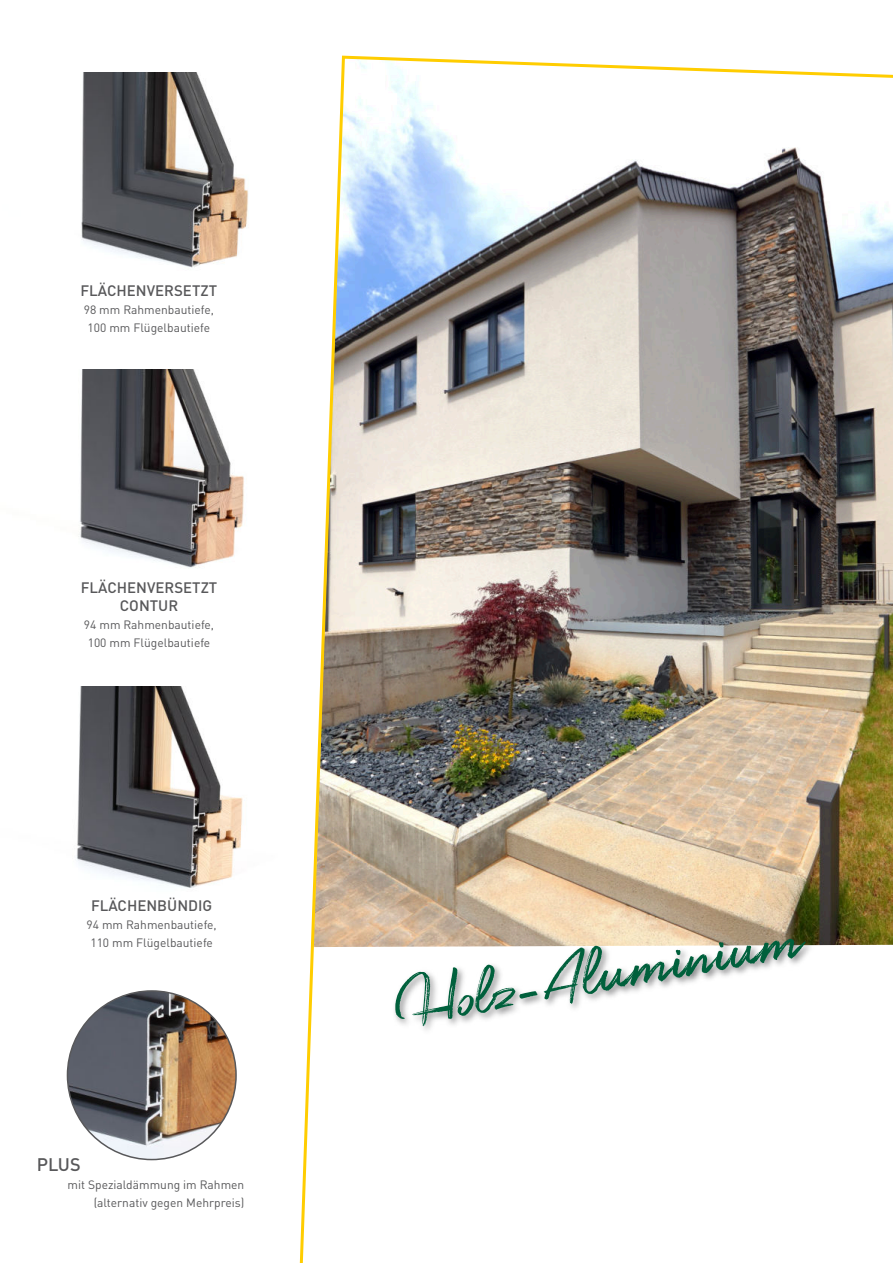
<style>
.page{position:relative;width:893px;height:1263px;background:#fff}
.page>*{position:absolute;margin:0;border:0;box-sizing:border-box;transform-origin:0 0}
.t1{font:90px "Perfetto";color:#00603c}
.t2{font:500 18px "DINOT";color:#58585a}
.t3{font:500 15px/18px "DINOT";color:#58585a;text-align:center}
.t4{font:12px/18px "DINOT";color:#58585a;text-align:center}
</style>
<div class="page">
<img style="left:67px;top:991px;width:169px;height:168px;border-radius:50%">
<img style="left:299px;top:55px;width:594px;height:1208px">
<img style="left:391px;top:935px;width:423px;height:100px">
<img style="left:81px;top:72px;width:219px;height:213px">
<img style="left:76px;top:687px;width:167px;height:201px">
<img style="left:80px;top:370px;width:164px;height:198px">
<p class="t3" style="left:81px;top:281px;width:138px">FLÄCHENVERSETZT</p>
<p class="t4" style="left:84px;top:301px;width:132px">98 mm Rahmenbautiefe,<br>100 mm Flügelbautiefe</p>
<p class="t3" style="left:81px;top:579px;width:138px">FLÄCHENVERSETZT<br>CONTUR</p>
<p class="t4" style="left:84px;top:616px;width:132px">94 mm Rahmenbautiefe,<br>100 mm Flügelbautiefe</p>
<p class="t3" style="left:91px;top:897px;width:123px">FLÄCHENBÜNDIG</p>
<p class="t4" style="left:87px;top:916px;width:132px">94 mm Rahmenbautiefe,<br>110 mm Flügelbautiefe</p>
<h2 class="t2" style="left:37px;top:1155px;width:45px">PLUS</h2>
<p class="t4" style="left:68px;top:1176px;width:178px;text-align:right">mit Spezialdämmung im Rahmen (alternativ gegen Mehrpreis)</p>
<h1 class="t1" style="left:387px;top:963px;width:413px;rotate:-10deg">Holz-Aluminium</h1>
</div>
